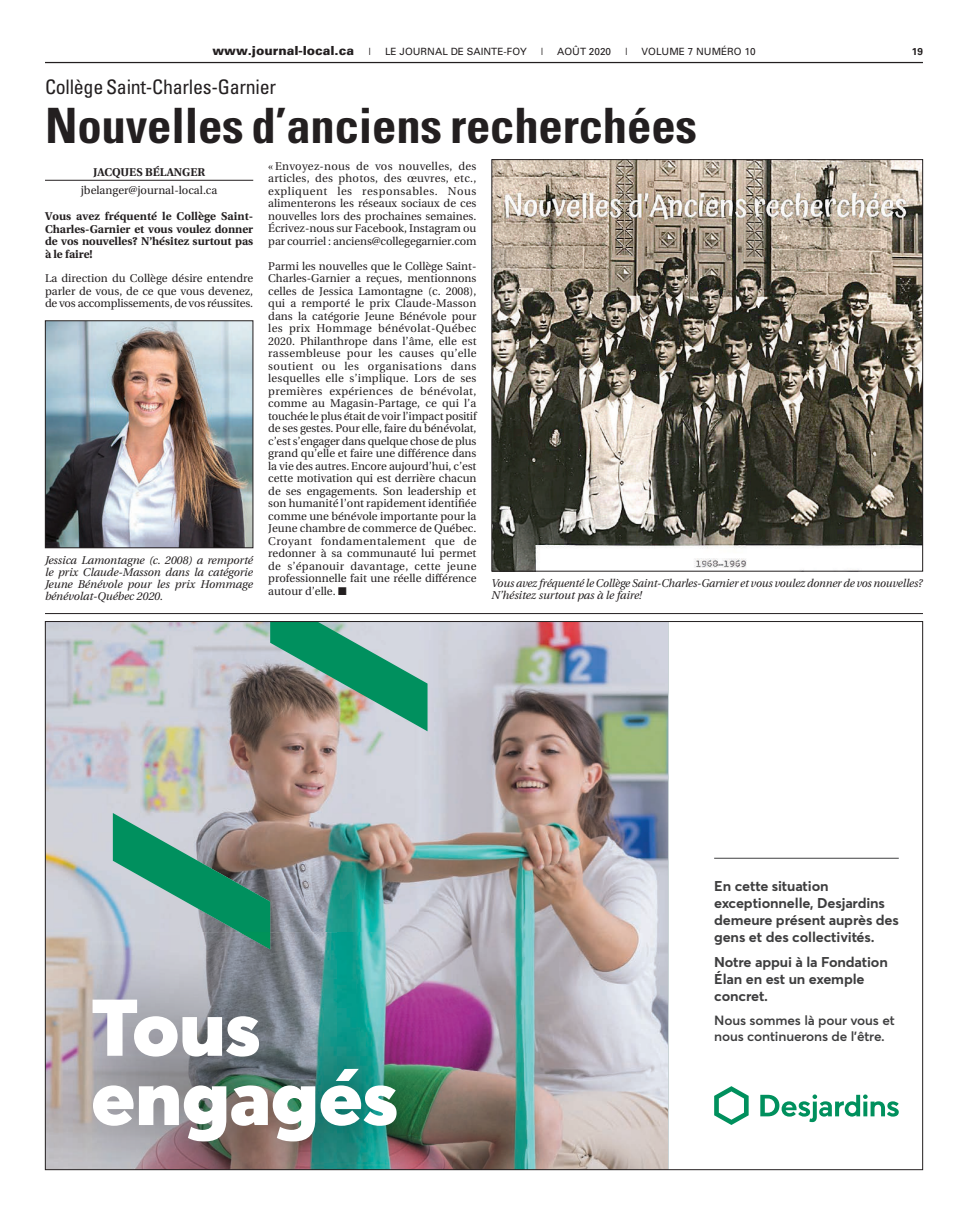
<style>
.page{position:relative;width:968px;height:1215px;background:#fff}
.page>*{position:absolute;margin:0;border:0;box-sizing:border-box;transform-origin:0 0}
.t1{font:900 79.12px/69.2px "Averta D";color:#fff}
.t2{font:700 condensed 48.75px "Univers";letter-spacing:-.005em;color:#231f20}
.t3{font:condensed 20px "Univers";letter-spacing:-.015em;color:#231f20}
.t4{font:700 14px/16.9px "Averta D";letter-spacing:-.01em;color:#3e3e3f}
.t5{font:600 13.25px/15.9px "Averta";letter-spacing:-.01em;color:#3e3e3f}
.t6{font:900 12.5px "Univers";color:#231f20}
.t7{font:11.25px/12.5px "Utopia";color:#231f20;text-align:justify}
.t8{font:italic 11.25px/11.9px "Utopia";letter-spacing:-.01em;color:#231f20}
.t9{font:700 11.25px/12.5px "Utopia";color:#231f20;text-align:justify}
.t10{font:10px "Univers";color:#231f20}
.t11{font:700 10px "Univers";color:#231f20}
</style>
<div class="page">
<hr style="left:45px;top:62px;width:877px;height:1px;background:#231f20">
<img style="left:47px;top:623px;width:621px;height:545px">
<svg style="left:270px;top:623px;width:157px;height:108px;background:#6a9f88"></svg>
<svg style="left:113px;top:813px;width:157px;height:119px;background:#6aa08f"></svg>
<svg style="left:714px;top:1086px;width:34px;height:39px"></svg>
<svg style="left:760px;top:1094px;width:138px;height:28px"></svg>
<hr style="left:714px;top:858px;width:184px;height:1px;background:#3e3e3f">
<img style="left:47px;top:932px;width:416px;height:236px">
<img style="left:240px;top:932px;width:30px;height:17px">
<hr style="left:45px;top:613px;width:877px;height:1px;background:#231f20">
<hr style="left:45px;top:180px;width:208px;height:1px;background:#231f20">
<img style="left:493px;top:161px;width:427px;height:409px">
<img style="left:47px;top:322px;width:204px;height:224px">
<div style="left:45px;top:320px;width:208px;height:228px;border:1px solid #231f20"></div>
<p class="t6" style="left:212px;top:43px;width:143px">www.journal-local.ca</p>
<p class="t10" style="left:368px;top:45px;width:4px">|</p>
<p class="t10" style="left:385px;top:45px;width:143px">LE JOURNAL DE SAINTE-FOY</p>
<p class="t10" style="left:540px;top:45px;width:4px">|</p>
<p class="t10" style="left:557px;top:45px;width:55px">AOÛT 2020</p>
<p class="t10" style="left:625px;top:45px;width:4px">|</p>
<p class="t10" style="left:641px;top:45px;width:115px">VOLUME 7 NUMÉRO 10</p>
<p class="t11" style="left:911px;top:45px;width:13px">19</p>
<h3 class="t3" style="left:45px;top:75px;width:232px">Collège Saint-Charles-Garnier</h3>
<h2 class="t2" style="left:45px;top:96px;width:653px">Nouvelles d’anciens recherchées</h2>
<p class="t9" style="left:93px;top:166px;width:114px">JACQUES BÉLANGER</p>
<p class="t7" style="left:81px;top:184px;width:138px">jbelanger@journal-local.ca</p>
<p class="t9" style="left:45px;top:210px;width:210px">Vous avez fréquenté le Collège Saint-Charles-Garnier et vous voulez donner de vos nouvelles? N’hésitez surtout pas à le faire!</p>
<p class="t7" style="left:45px;top:273px;width:210px">La direction du Collège désire entendre parler de vous, de ce que vous devenez, de vos accomplissements, de vos réussites.</p>
<p class="t7" style="left:268px;top:160px;width:210px">« Envoyez-nous de vos nouvelles, des articles, des photos, des œuvres, etc., expliquent les responsables. Nous alimenterons les réseaux sociaux de ces nouvelles lors des prochaines semaines.<br>Écrivez-nous sur Facebook, Instagram ou par courriel : anciens@collegegarnier.com</p>
<p class="t7" style="left:268px;top:260px;width:210px">Parmi les nouvelles que le Collège Saint-Charles-Garnier a reçues, mentionnons celles de Jessica Lamontagne (c. 2008), qui a remporté le prix Claude-Masson dans la catégorie Jeune Bénévole pour les prix Hommage bénévolat-Québec 2020. Philanthrope dans l’âme, elle est rassembleuse pour les causes qu’elle soutient ou les organisations dans lesquelles elle s’implique. Lors de ses premières expériences de bénévolat, comme au Magasin-Partage, ce qui l’a touchée le plus était de voir l’impact positif de ses gestes. Pour elle, faire du bénévolat, c’est s’engager dans quelque chose de plus grand qu’elle et faire une différence dans la vie des autres. Encore aujourd’hui, c’est cette motivation qui est derrière chacun de ses engagements. Son leadership et son humanité l’ont rapidement identifiée comme une bénévole importante pour la Jeune chambre de commerce de Québec.<br>Croyant fondamentalement que de redonner à sa communauté lui permet de s’épanouir davantage, cette jeune professionnelle fait une réelle différence autour d’elle. ■</p>
<p class="t8" style="left:45px;top:554px;width:209px;text-align:justify">Jessica Lamontagne (c. 2008) a remporté le prix Claude-Masson dans la catégorie Jeune Bénévole pour les prix Hommage bénévolat-Québec 2020.</p>
<p class="t8" style="left:491px;top:577px;width:433px">Vous avez fréquenté le Collège Saint-Charles-Garnier et vous voulez donner de vos nouvelles?<br>N’hésitez surtout pas à le faire!</p>
<h1 class="t1" style="left:91px;top:992px;width:308px">Tous engagés</h1>
<p class="t4" style="left:714px;top:878px;width:186px">En cette situation exceptionnelle, Desjardins demeure présent auprès des gens et des collectivités.</p>
<p class="t4" style="left:714px;top:954px;width:175px">Notre appui à la Fondation<br>Élan en est un exemple concret.</p>
<p class="t5" style="left:714px;top:1013px;width:182px">Nous sommes là pour vous et nous continuerons de l’être.</p>
</div>
